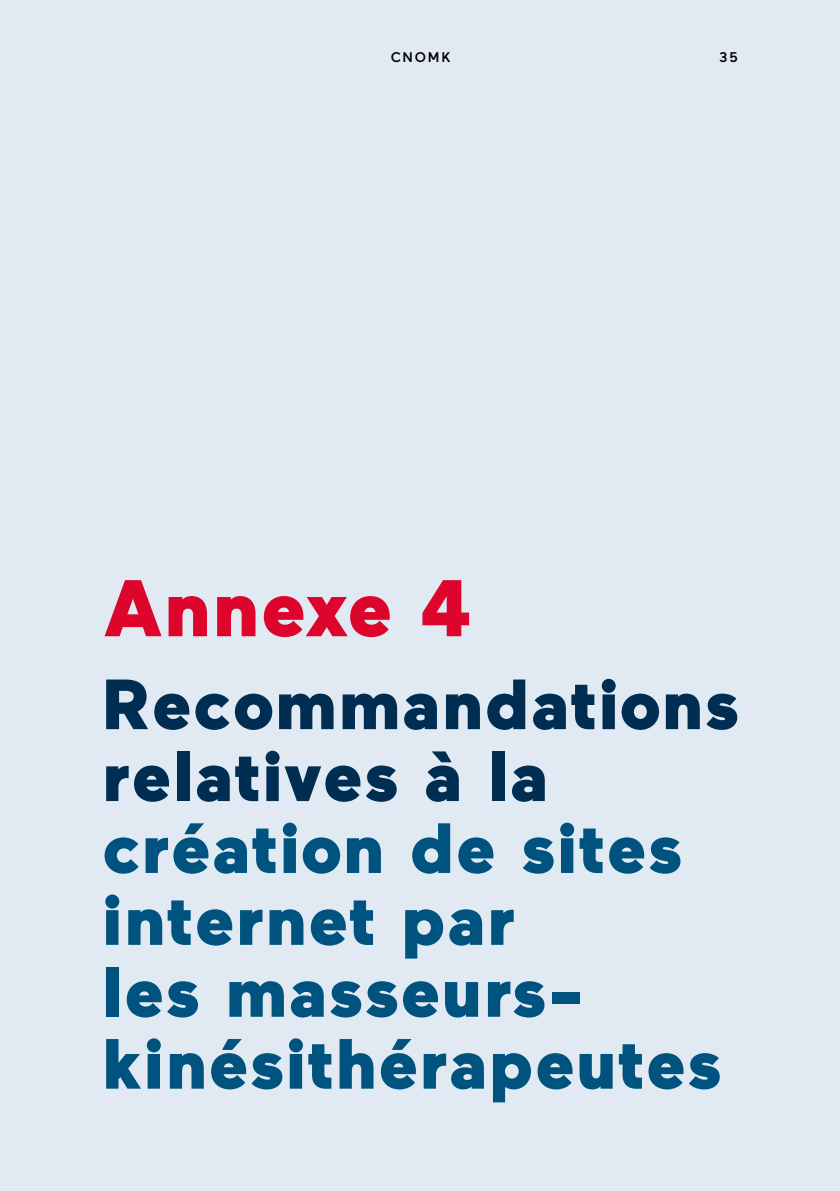
<style>
.page{position:relative;width:840px;height:1191px;background:#fff}
.page>*{position:absolute;margin:0;border:0;box-sizing:border-box;transform-origin:0 0}
.t1{font:900 80px "Maax";letter-spacing:.025em;color:#dd052c}
.t2{font:900 70.8px/71.8px "Maax";letter-spacing:.025em;color:#00537e}
.t3{font:500 14px "Maax";letter-spacing:.125em;color:#000}
.s1{color:#002e53}
</style>
<div class="page">
<div style="left:0;top:0;width:839px;height:1191px;background:#e1eaf3"></div>
<p class="t3" style="left:391px;top:49px;width:61px">CNOMK</p>
<p class="t3" style="left:719px;top:49px;width:20px">35</p>
<p class="t1" style="left:104px;top:563px;width:368px">Annexe 4</p>
<p class="t2" style="left:102px;top:669px;width:638px"><span class="s1">Recommandations relatives à la </span>création de sites internet par<br>les masseurs&shy;kinésithérapeutes</p>
</div>
